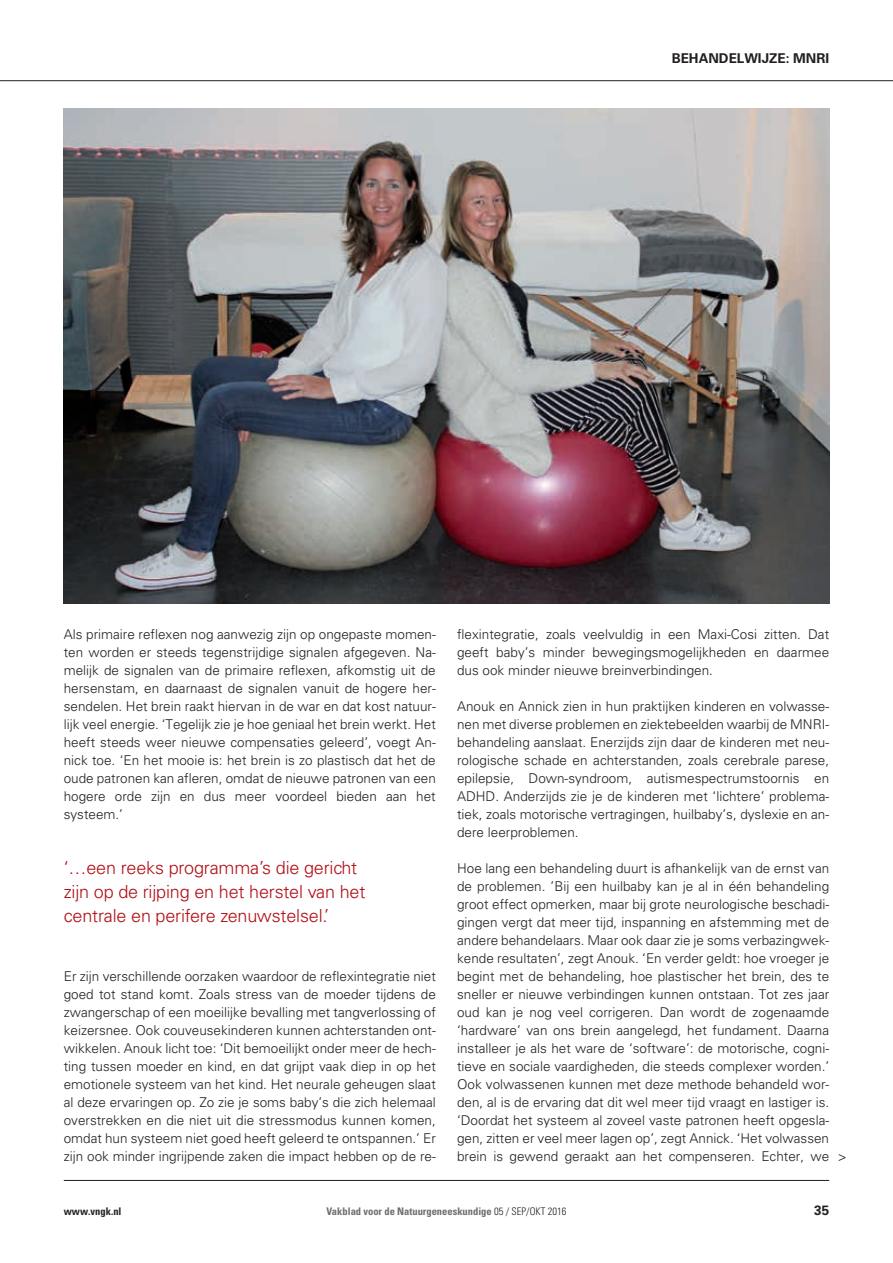
<style>
.page{position:relative;width:893px;height:1263px;background:#fff}
.page>*{position:absolute;margin:0;border:0;box-sizing:border-box;transform-origin:0 0}
.t1{font:300 18px/24px "Univers LT Std";letter-spacing:-.01em;color:#b00d15}
.t2{font:300 13.5px/18px "Univers LT Std";color:#231f20;text-align:justify}
.t3{font:700 13.5px "Univers LT Std";color:#231f20}
.t4{font:700 condensed 10.5px "Univers LT Std";color:#6c6d70}
.t5{font:700 condensed 10.5px "Univers LT Std";color:#231f20}
.s1{font-weight:300;color:#231f20}
</style>
<div class="page">
<hr style="left:64px;top:1180px;width:765px;height:1px;background:#231f20">
<hr style="left:0;top:80px;width:893px;height:1px;background:#231f20">
<img style="left:64px;top:109px;width:765px;height:494px">
<p class="t3" style="left:672px;top:50px;width:159px">BEHANDELWIJZE: MNRI</p>
<p class="t2" style="left:64px;top:625px;width:374px">Als primaire reflexen nog aanwezig zijn op ongepaste momen&shy;ten worden er steeds tegenstrijdige signalen afgegeven. Na&shy;melijk de signalen van de primaire reflexen, afkomstig uit de hersenstam, en daarnaast de signalen vanuit de hogere her&shy;sendelen. Het brein raakt hiervan in de war en dat kost natuur&shy;lijk veel energie. ‘Tegelijk zie je hoe geniaal het brein werkt. Het heeft steeds weer nieuwe compensaties geleerd’, voegt An&shy;nick toe. ‘En het mooie is: het brein is zo plastisch dat het de oude patronen kan afleren, omdat de nieuwe patronen van een hogere orde zijn en dus meer voordeel bieden aan het systeem.’</p>
<h1 class="t1" style="left:64px;top:855px;width:303px">‘…een reeks programma’s die gericht zijn op de rijping en het herstel van het centrale en perifere zenuwstelsel.’</h1>
<p class="t2" style="left:64px;top:967px;width:374px">Er zijn verschillende oorzaken waardoor de reflexintegratie niet goed tot stand komt. Zoals stress van de moeder tijdens de zwangerschap of een moeilijke bevalling met tangverlossing of keizersnee. Ook couveusekinderen kunnen achterstanden ont&shy;wikkelen. Anouk licht toe: ‘Dit bemoeilijkt onder meer de hech&shy;ting tussen moeder en kind, en dat grijpt vaak diep in op het emotionele systeem van het kind. Het neurale geheugen slaat al deze ervaringen op. Zo zie je soms baby’s die zich helemaal overstrekken en die niet uit die stressmodus kunnen komen, omdat hun systeem niet goed heeft geleerd te ontspannen.’ Er zijn ook minder ingrijpende zaken die impact hebben op de re-</p>
<p class="t2" style="left:457px;top:625px;width:374px">flexintegratie, zoals veelvuldig in een Maxi-Cosi zitten. Dat geeft baby’s minder bewegingsmogelijkheden en daarmee dus ook minder nieuwe breinverbindingen.</p>
<p class="t2" style="left:457px;top:697px;width:374px">Anouk en Annick zien in hun praktijken kinderen en volwasse&shy;nen met diverse problemen en ziektebeelden waarbij de MNRI&shy;behandeling aanslaat. Enerzijds zijn daar de kinderen met neu&shy;rologische schade en achterstanden, zoals cerebrale parese, epilepsie, Down-syndroom, autismespectrumstoornis en ADHD. Anderzijds zie je de kinderen met ‘lichtere’ problema&shy;tiek, zoals motorische vertragingen, huilbaby’s, dyslexie en an&shy;dere leerproblemen.</p>
<p class="t2" style="left:457px;top:859px;width:374px">Hoe lang een behandeling duurt is afhankelijk van de ernst van de problemen. ’Bij een huilbaby kan je al in één behandeling groot effect opmerken, maar bij grote neurologische beschadi&shy;gingen vergt dat meer tijd, inspanning en afstemming met de andere behandelaars. Maar ook daar zie je soms verbazingwek&shy;kende resultaten’, zegt Anouk. ‘En verder geldt: hoe vroeger je begint met de behandeling, hoe plastischer het brein, des te sneller er nieuwe verbindingen kunnen ontstaan. Tot zes jaar oud kan je nog veel corrigeren. Dan wordt de zogenaamde ‘hardware’ van ons brein aangelegd, het fundament. Daarna installeer je als het ware de ‘software’: de motorische, cogni&shy;tieve en sociale vaardigheden, die steeds complexer worden.’ Ook volwassenen kunnen met deze methode behandeld wor&shy;den, al is de ervaring dat dit wel meer tijd vraagt en lastiger is. ‘Doordat het systeem al zoveel vaste patronen heeft opgesla&shy;gen, zitten er veel meer lagen op’, zegt Annick. ‘Het volwassen brein is gewend geraakt aan het compenseren. Echter, we</p>
<p class="t2" style="left:838px;top:1147px;width:10px">&gt;</p>
<p class="t5" style="left:64px;top:1205px;width:59px">www.vngk.nl</p>
<p class="t4" style="left:327px;top:1205px;width:241px">Vakblad voor de Natuurgeneeskundige <span class="s1">05 / SEP/OKT 2016</span></p>
<p class="t3" style="left:814px;top:1202px;width:17px">35</p>
</div>
